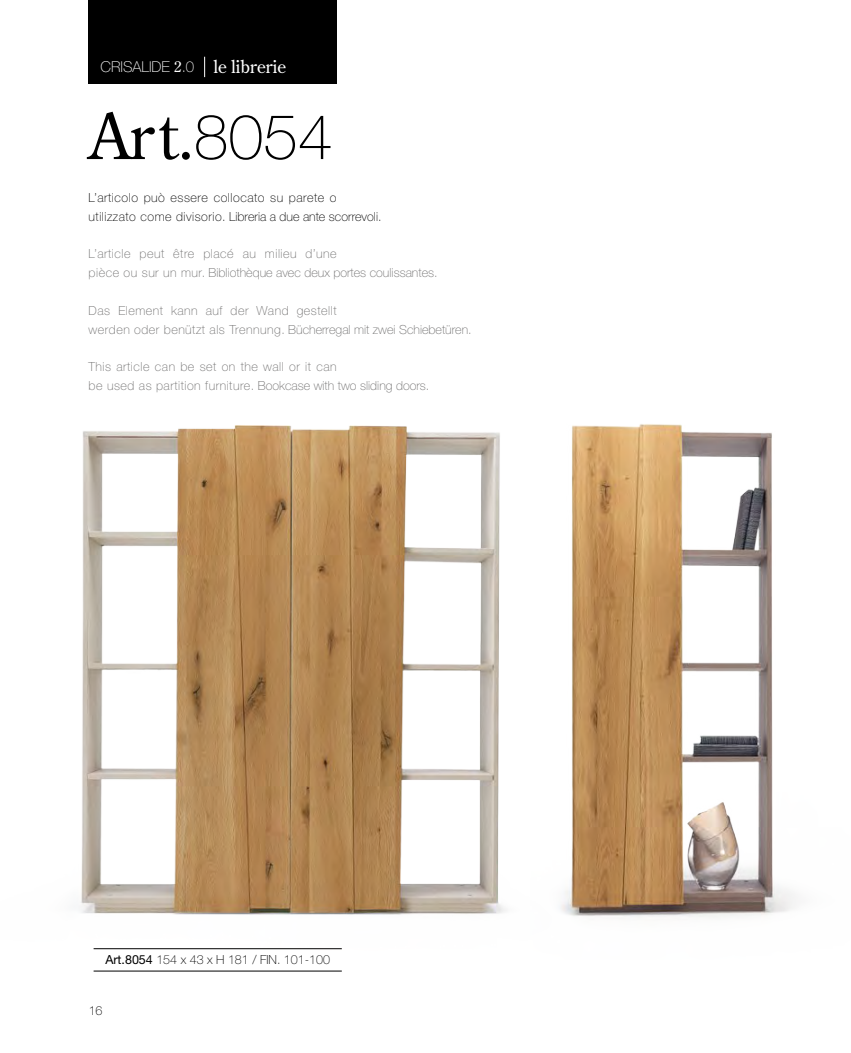
<style>
.page{position:relative;width:851px;height:1053px;background:#fff}
.page>*{position:absolute;margin:0;border:0;box-sizing:border-box;transform-origin:0 0}
.t1{font:62.5px "Century Old Style Std";color:#000}
.t2{font:17.5px "Century Old Style Std";color:#fff}
.t3{font:100 15px "Helvetica Neue LT Pro";color:#fff}
.t4{font:100 12.5px/18.8px "Helvetica Neue LT Pro";letter-spacing:.04em;color:#706f6f}
.t5{font:100 12.5px/18.8px "Helvetica Neue LT Pro";letter-spacing:.04em;color:#000}
.t6{font:100 12.5px "Helvetica Neue LT Pro";color:#000}
.s1{font-family:"Helvetica Neue LT Pro";font-weight:100}
.s2{font-family:"Century Old Style Std";font-weight:400}
.s3{font-weight:400}
</style>
<div class="page">
<img style="left:726px;top:432px;width:70px;height:485px">
<img style="left:81px;top:424px;width:645px;height:548px">
<hr style="left:94px;top:948px;width:248px;height:1px;background:#000">
<hr style="left:94px;top:970px;width:248px;height:1px;background:#000">
<div style="left:89px;top:0;width:248px;height:83px;background:#000"></div>
<svg style="left:204px;top:57px;width:1px;height:20px"></svg>
<h2 class="t2" style="left:213px;top:55px;width:74px">le librerie</h2>
<h1 class="t1" style="left:89px;top:96px;width:245px">Art.<span class="s1">8054</span></h1>
<p class="t5" style="left:89px;top:188px;width:294px">L’articolo può essere collocato su parete o utilizzato come divisorio. Libreria a due ante scorrevoli.</p>
<p class="t4" style="left:89px;top:244px;width:350px">L’article peut être placé au milieu d’une<br>pièce ou sur un mur. Bibliothèque avec deux portes coulissantes.</p>
<p class="t4" style="left:89px;top:301px;width:384px">Das Element kann auf der Wand gestellt<br>werden oder benützt als Trennung. Bücherregal mit zwei Schiebetüren.</p>
<p class="t4" style="left:89px;top:357px;width:342px">This article can be set on the wall or it can<br>be used as partition furniture. Bookcase with two sliding doors.</p>
<h2 class="t2" style="left:187px;top:55px;width:96px">bib iothèque</h2>
<p class="t3" style="left:101px;top:58px;width:95px">CRISALIDE <span class="s2">2</span>.0</p>
<p class="t6" style="left:105px;top:952px;width:226px"><span class="s3">Art.8054</span> 154 x 43 x H 181 / FIN. 101-100</p>
<p class="t5" style="left:89px;top:1000px;width:15px">16</p>
</div>
